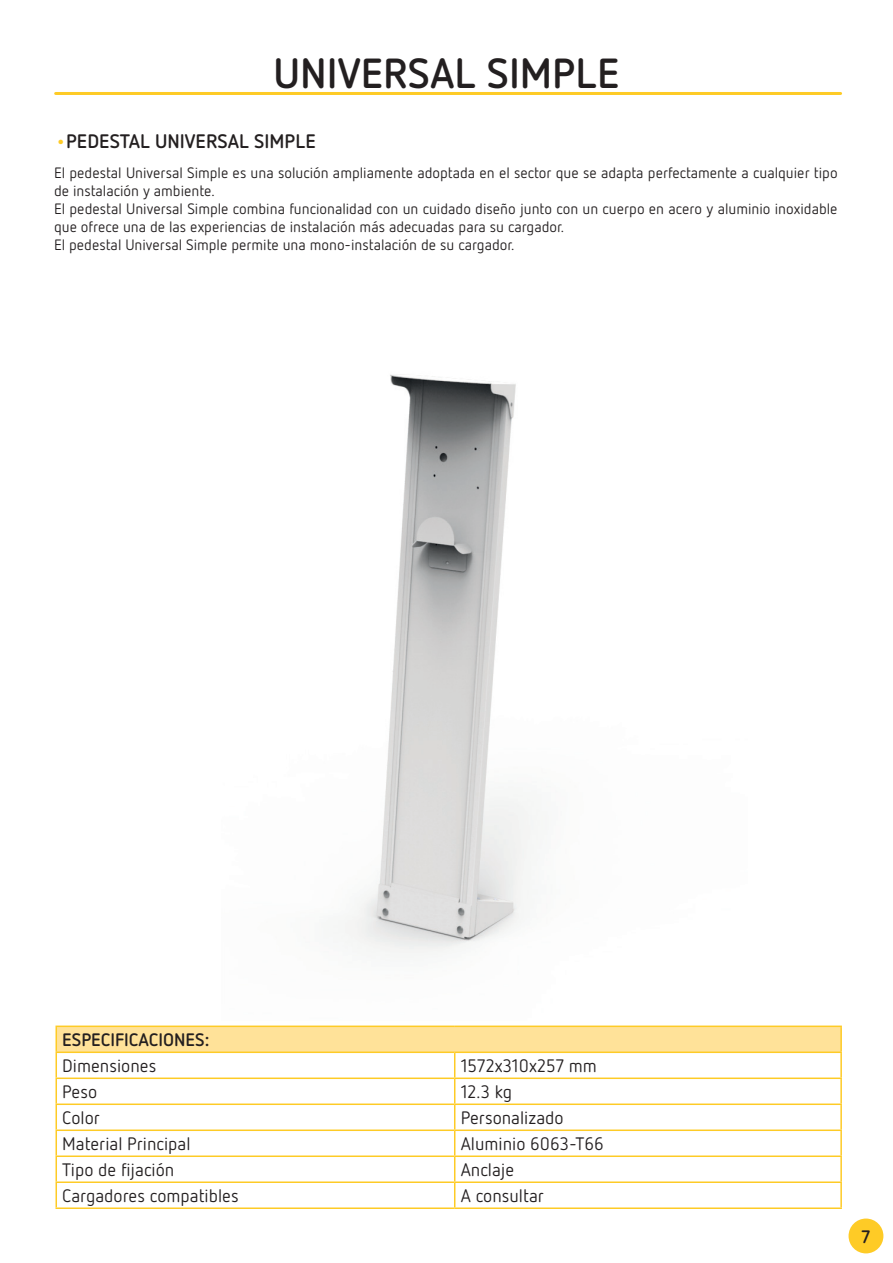
<style>
.page{position:relative;width:893px;height:1263px;background:#fff}
.page>*{position:absolute;margin:0;border:0;box-sizing:border-box;transform-origin:0 0}
.ESTILO_1{font:700 42px "Netto Pro";color:#231f20}
.ESTILO_1-2{font:700 19.5px "Netto Pro";color:#231f20}
.ESTILO_1-3{font:18px "Netto Pro";color:#231f20}
.ESTILO_1-4{font:700 18px "Netto Pro";color:#231f20}
.ESTILO_1-5{font:15px/18px "Netto Pro";color:#231f20}
.s1{color:#fecb26}
</style>
<div class="page">
<div style="left:848px;top:1218px;width:35px;height:35px;background:#fecb26;border-radius:50%"></div>
<div style="left:56px;top:1026px;width:785px;height:26px;background:#ffe299"></div>
<hr style="left:56px;top:1025px;width:399px;height:2px;background:#fecb26">
<hr style="left:455px;top:1025px;width:387px;height:2px;background:#fecb26">
<hr style="left:840px;top:1027px;width:2px;height:24px;background:#fecb26">
<hr style="left:56px;top:1155px;width:399px;height:2px;background:#fecb26">
<hr style="left:56px;top:1181px;width:399px;height:2px;background:#fecb26">
<hr style="left:56px;top:1207px;width:399px;height:2px;background:#fecb26">
<hr style="left:56px;top:1051px;width:399px;height:2px;background:#fecb26">
<hr style="left:56px;top:1077px;width:399px;height:2px;background:#fecb26">
<hr style="left:455px;top:1077px;width:387px;height:2px;background:#fecb26">
<hr style="left:56px;top:1103px;width:399px;height:2px;background:#fecb26">
<svg style="left:56px;top:1027px;width:1px;height:180px"></svg>
<hr style="left:455px;top:1103px;width:387px;height:2px;background:#fecb26">
<hr style="left:56px;top:1129px;width:399px;height:2px;background:#fecb26">
<hr style="left:455px;top:1129px;width:387px;height:2px;background:#fecb26">
<hr style="left:455px;top:1051px;width:387px;height:2px;background:#fecb26">
<hr style="left:840px;top:1053px;width:2px;height:24px;background:#fecb26">
<hr style="left:840px;top:1079px;width:2px;height:24px;background:#fecb26">
<hr style="left:840px;top:1105px;width:2px;height:24px;background:#fecb26">
<hr style="left:840px;top:1131px;width:2px;height:24px;background:#fecb26">
<hr style="left:455px;top:1155px;width:387px;height:2px;background:#fecb26">
<hr style="left:840px;top:1157px;width:2px;height:24px;background:#fecb26">
<hr style="left:455px;top:1181px;width:387px;height:2px;background:#fecb26">
<svg style="left:454px;top:1053px;width:1px;height:154px"></svg>
<hr style="left:840px;top:1183px;width:2px;height:24px;background:#fecb26">
<hr style="left:455px;top:1207px;width:387px;height:2px;background:#fecb26">
<img style="left:381px;top:374px;width:153px;height:487px">
<img style="left:345px;top:861px;width:179px;height:92px">
<hr style="left:56px;top:92px;width:785px;height:3px;background:#fecb26">
<p class="ESTILO_1" style="left:273px;top:45px;width:348px">UNIVERSAL SIMPLE</p>
<p class="ESTILO_1-2" style="left:55px;top:128px;width:262px"><span class="s1">•</span>PEDESTAL UNIVERSAL SIMPLE</p>
<p class="ESTILO_1-5" style="left:54px;top:163px;width:785px">El pedestal Universal Simple es una solución ampliamente adoptada en el sector que se adapta perfectamente a cualquier tipo de instalación y ambiente.</p>
<p class="ESTILO_1-5" style="left:54px;top:199px;width:785px">El pedestal Universal Simple combina funcionalidad con un cuidado diseño junto con un cuerpo en acero y aluminio inoxidable que ofrece una de las experiencias de instalación más adecuadas para su cargador.</p>
<p class="ESTILO_1-5" style="left:54px;top:235px;width:462px">El pedestal Universal Simple permite una mono-instalación de su cargador.</p>
<p class="ESTILO_1-4" style="left:62px;top:1028px;width:149px">ESPECIFICACIONES:</p>
<p class="ESTILO_1-3" style="left:62px;top:1054px;width:96px">Dimensiones</p>
<p class="ESTILO_1-3" style="left:461px;top:1054px;width:138px">1572x310x257 mm</p>
<p class="ESTILO_1-3" style="left:62px;top:1080px;width:37px">Peso</p>
<p class="ESTILO_1-3" style="left:461px;top:1080px;width:53px">12.3 kg</p>
<p class="ESTILO_1-3" style="left:62px;top:1106px;width:39px">Color</p>
<p class="ESTILO_1-3" style="left:461px;top:1106px;width:104px">Personalizado</p>
<p class="ESTILO_1-3" style="left:62px;top:1132px;width:130px">Material Principal</p>
<p class="ESTILO_1-3" style="left:461px;top:1132px;width:144px">Aluminio 6063-T66</p>
<p class="ESTILO_1-3" style="left:62px;top:1158px;width:114px">Tipo de fijación</p>
<p class="ESTILO_1-3" style="left:461px;top:1158px;width:55px">Anclaje</p>
<p class="ESTILO_1-3" style="left:62px;top:1184px;width:178px">Cargadores compatibles</p>
<p class="ESTILO_1-3" style="left:461px;top:1184px;width:85px">A consultar</p>
<p class="ESTILO_1-4" style="left:861px;top:1224px;width:10px">7</p>
</div>
